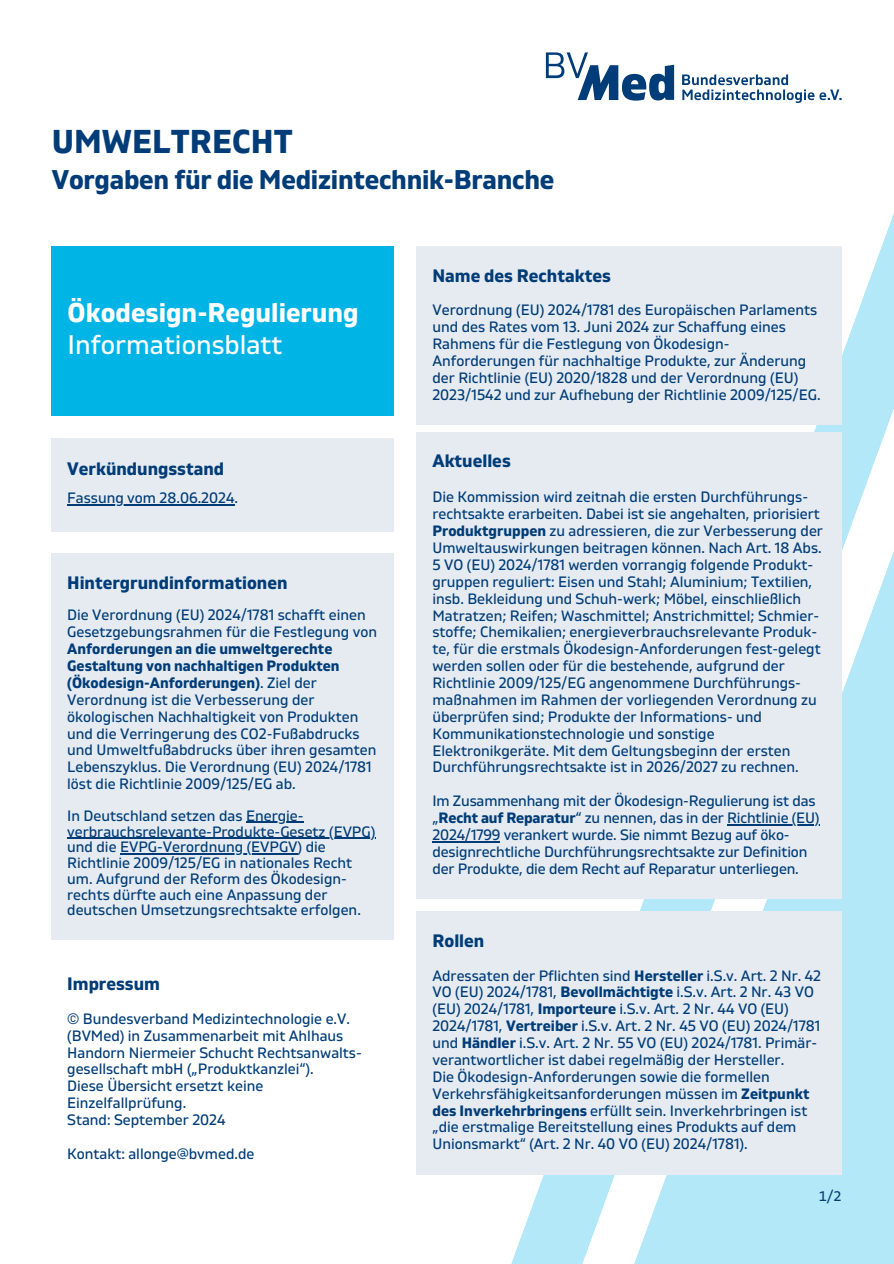
<style>
.page{position:relative;width:894px;height:1264px;background:#fff}
.page>*{position:absolute;margin:0;border:0;box-sizing:border-box;transform-origin:0 0}
.t1{font:700 33px "Gilam";color:#003c78}
.t2{font:700 27px/31.5px "Gilam";color:#fff}
.t3{font:700 27px "Gilam";letter-spacing:-.01em;color:#003c78}
.t4{font:700 18px "Gilam";color:#003c78}
.t5{font:15px/16.8px "Gilam";color:#003c78}
.t6{font:15px "The Sans OT5 Plain";color:#003c78}
.s1{font-weight:400}
.s2{font-weight:700}
</style>
<div class="page">
<svg style="left:474px;top:65px;width:419px;height:1198px"></svg>
<div style="left:52px;top:247px;width:342px;height:168px;background:#00b4e6"></div>
<svg style="left:682px;top:74px;width:159px;height:29px"></svg>
<svg style="left:545px;top:52px;width:129px;height:49px"></svg>
<div style="left:51px;top:554px;width:342px;height:384px;background:#e5ebf1"></div>
<hr style="left:246px;top:822px;width:57px;height:1px;background:#003c78">
<hr style="left:67px;top:837px;width:308px;height:1px;background:#003c78">
<hr style="left:120px;top:853px;width:177px;height:1px;background:#003c78">
<div style="left:416px;top:432px;width:425px;height:466px;background:#e5ebf1"></div>
<hr style="left:727px;top:824px;width:92px;height:1px;background:#003c78">
<hr style="left:432px;top:841px;width:68px;height:1px;background:#003c78">
<div style="left:416px;top:911px;width:425px;height:263px;background:#e5ebf1"></div>
<div style="left:416px;top:247px;width:425px;height:177px;background:#e5ebf1"></div>
<div style="left:51px;top:438px;width:342px;height:93px;background:#e5ebf1"></div>
<hr style="left:67px;top:504px;width:167px;height:1px;background:#003c78">
<h2 class="t1" style="left:52px;top:122px;width:242px">UMWELTRECHT</h2>
<h2 class="t3" style="left:52px;top:164px;width:504px">Vorgaben für die Medizintechnik-Branche</h2>
<p class="t2" style="left:68px;top:298px;width:292px">Ökodesign-Regulierung<br><span class="s1">Informationsblatt</span></p>
<p class="t4" style="left:67px;top:458px;width:158px">Verkündungsstand</p>
<p class="t5" style="left:67px;top:490px;width:172px">Fassung vom 28.06.2024.</p>
<h4 class="t4" style="left:67px;top:572px;width:222px">Hintergrundinformationen</h4>
<h4 class="t5" style="left:67px;top:607px;width:311px">Die Verordnung (EU) 2024/1781 schafft einen Gesetzgebungsrahmen für die Festlegung von <span class="s2">Anforderungen an die umweltgerechte Gestaltung von nachhaltigen Produkten (Ökodesign-Anforderungen)</span>. Ziel der Verordnung ist die Verbesserung der ökologischen Nachhaltigkeit von Produkten und die Verringerung des CO2-Fußabdrucks und Umweltfußabdrucks über ihren gesamten Lebenszyklus. Die Verordnung (EU) 2024/1781 löst die Richtlinie 2009/125/EG ab.</h4>
<h3 class="t5" style="left:67px;top:807px;width:238px">In Deutschland setzen das Energie-</h3>
<h3 class="t5" style="left:67px;top:824px;width:309px;line-height:15.8px">verbrauchsrelevante-Produkte-Gesetz (EVPG) und die EVPG-Verordnung (EVPGV) die</h3>
<h4 class="t5" style="left:67px;top:855px;width:295px;line-height:15.8px">Richtlinie 2009/125/EG in nationales Recht um. Aufgrund der Reform des Ökodesign&shy;rechts dürfte auch eine Anpassung der deutschen Umsetzungsrechtsakte erfolgen.</h4>
<h3 class="t4" style="left:67px;top:973px;width:94px">Impressum</h3>
<h4 class="t5" style="left:67px;top:1010px;width:296px">© Bundesverband Medizintechnologie e.V. (BVMed) in Zusammenarbeit mit Ahlhaus Handorn Niermeier Schucht Rechtsanwalts&shy;gesellschaft mbH („Produktkanzlei“).<br>Diese Übersicht ersetzt keine Einzelfallprüfung.<br>Stand: September 2024</h4>
<h3 class="t5" style="left:67px;top:1145px;width:189px">Kontakt: allonge@bvmed.de</h3>
<p class="t4" style="left:432px;top:265px;width:180px">Name des Rechtaktes</p>
<p class="t5" style="left:432px;top:302px;width:389px">Verordnung (EU) 2024/1781 des Europäischen Parlaments und des Rates vom 13. Juni 2024 zur Schaffung eines Rahmens für die Festlegung von Ökodesign-Anforderungen für nachhaltige Produkte, zur Änderung der Richtlinie (EU) 2020/1828 und der Verordnung (EU)<br>2023/1542 und zur Aufhebung der Richtlinie 2009/125/EG.</p>
<h4 class="t4" style="left:432px;top:450px;width:80px">Aktuelles</h4>
<h3 class="t5" style="left:432px;top:489px;width:392px">Die Kommission wird zeitnah die ersten Durchführungs&shy;rechtsakte erarbeiten. Dabei ist sie angehalten, priorisiert <span class="s2">Produktgruppen</span> zu adressieren, die zur Verbesserung der Umweltauswirkungen beitragen können. Nach Art. 18 Abs.<br>5 VO (EU) 2024/1781 werden vorrangig folgende Produkt&shy;gruppen reguliert: Eisen und Stahl; Aluminium; Textilien, insb. Bekleidung und Schuh-werk; Möbel, einschließlich Matratzen; Reifen; Waschmittel; Anstrichmittel; Schmier&shy;stoffe; Chemikalien; energieverbrauchsrelevante Produk&shy;te, für die erstmals Ökodesign-Anforderungen fest-gelegt werden sollen oder für die bestehende, aufgrund der Richtlinie 2009/125/EG angenommene Durchführungs&shy;maßnahmen im Rahmen der vorliegenden Verordnung zu überprüfen sind; Produkte der Informations- und Kommunikationstechnologie und sonstige Elektronikgeräte. Mit dem Geltungsbeginn der ersten Durchführungsrechtsakte ist in 2026/2027 zu rechnen.</h3>
<h4 class="t5" style="left:432px;top:793px;width:388px">Im Zusammenhang mit der Ökodesign-Regulierung ist das „<span class="s2">Recht auf Reparatur</span>“ zu nennen, das in der Richtlinie (EU)</h4>
<h3 class="t5" style="left:432px;top:826px;width:376px">2024/1799 verankert wurde. Sie nimmt Bezug auf öko&shy;designrechtliche Durchführungsrechtsakte zur Definition der Produkte, die dem Recht auf Reparatur unterliegen.</h3>
<h4 class="t4" style="left:432px;top:929px;width:53px">Rollen</h4>
<h4 class="t5" style="left:432px;top:967px;width:390px">Adressaten der Pflichten sind <span class="s2">Hersteller</span> i.S.v. Art. 2 Nr. 42<br>VO (EU) 2024/1781, <span class="s2">Bevollmächtigte</span> i.S.v. Art. 2 Nr. 43 VO (EU) 2024/1781, <span class="s2">Importeure</span> i.S.v. Art. 2 Nr. 44 VO (EU)<br>2024/1781, <span class="s2">Vertreiber</span> i.S.v. Art. 2 Nr. 45 VO (EU) 2024/1781 und <span class="s2">Händler</span> i.S.v. Art. 2 Nr. 55 VO (EU) 2024/1781. Primär&shy;verantwortlicher ist dabei regelmäßig der Hersteller.<br>Die Ökodesign-Anforderungen sowie die formellen Verkehrsfähigkeitsanforderungen müssen im <span class="s2">Zeitpunkt des Inverkehrbringens</span> erfüllt sein. Inverkehrbringen ist „die erstmalige Bereitstellung eines Produkts auf dem Unionsmarkt“ (Art. 2 Nr. 40 VO (EU) 2024/1781).</h4>
<h1 class="t6" style="left:818px;top:1186px;width:25px">1/2</h1>
</div>
